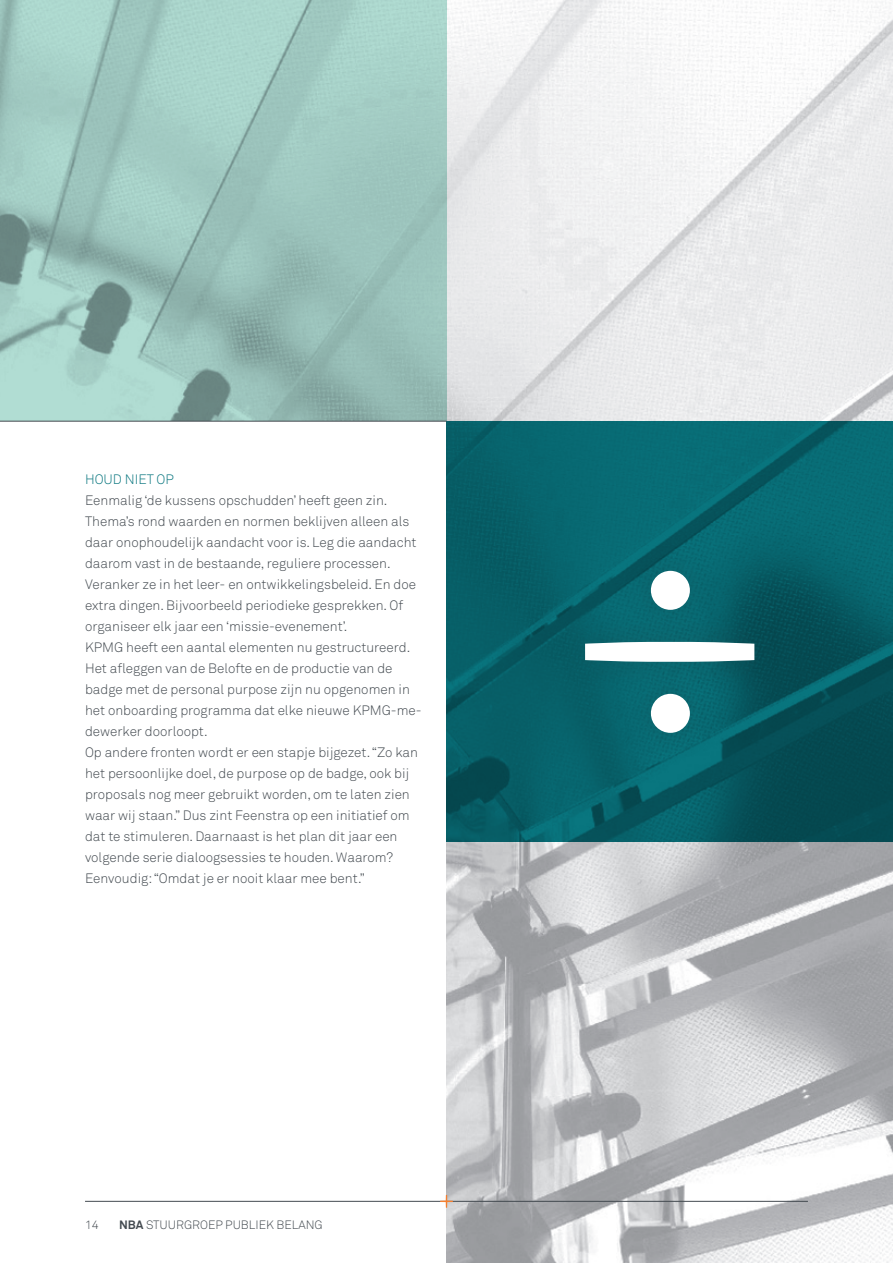
<style>
.page{position:relative;width:893px;height:1263px;background:#fff}
.page>*{position:absolute;margin:0;border:0;box-sizing:border-box;transform-origin:0 0}
.t1{font:13.5px/21px "Akkurat Light Pro";color:#434a50}
.t2{font:13.5px "Akkurat Light Pro";color:#09767f}
.t3{font:12px "Akkurat Light Pro";color:#434a50}
.s1{font-family:"Akkurat Pro";font-weight:700}
</style>
<div class="page">
<img style="left:446px;top:842px;width:447px;height:421px">
<hr style="left:85px;top:1201px;width:723px;height:1px;background:#434a50">
<svg style="left:440px;top:1195px;width:13px;height:13px"></svg>
<img style="left:446px;top:0;width:447px;height:421px">
<svg style="left:0;top:0;width:446px;height:421px;background:#9dc5bd"></svg>
<svg style="left:446px;top:421px;width:447px;height:421px;background:#065e67"></svg>
<div style="left:553px;top:539px;width:234px;height:226px;background:#231f20;opacity:.25"></div>
<svg style="left:585px;top:642px;width:169px;height:20px"></svg>
<div style="left:651px;top:571px;width:39px;height:39px;background:#fff;border-radius:50%"></div>
<div style="left:651px;top:694px;width:39px;height:39px;background:#fff;border-radius:50%"></div>
<hr style="left:0;top:421px;width:446px;height:1px;background:#434a50">
<p class="t2" style="left:85px;top:471px;width:90px">HOUD NIET OP</p>
<p class="t1" style="left:85px;top:490px;width:333px">Eenmalig ‘de kussens opschudden’ heeft geen zin.<br>Thema’s rond waarden en normen beklijven alleen als daar onophoudelijk aandacht voor is. Leg die aandacht daarom vast in de bestaande, reguliere processen.<br>Veranker ze in het leer- en ontwikkelingsbeleid. En doe extra dingen. Bijvoorbeeld periodieke gesprekken. Of organiseer elk jaar een ‘missie-evenement’.</p>
<p class="t1" style="left:85px;top:637px;width:338px">KPMG heeft een aantal elementen nu gestructureerd.<br>Het afleggen van de Belofte en de productie van de badge met de personal purpose zijn nu opgenomen in het onboarding programma dat elke nieuwe KPMG-me&shy;dewerker doorloopt.</p>
<p class="t1" style="left:85px;top:742px;width:334px">Op andere fronten wordt er een stapje bijgezet. “Zo kan het persoonlijke doel, de purpose op de badge, ook bij proposals nog meer gebruikt worden, om te laten zien waar wij staan.” Dus zint Feenstra op een initiatief om dat te stimuleren. Daarnaast is het plan dit jaar een volgende serie dialoogsessies te houden. Waarom?<br>Eenvoudig: “Omdat je er nooit klaar mee bent.”</p>
<p class="t3" style="left:85px;top:1217px;width:15px">14</p>
<p class="t3" style="left:119px;top:1217px;width:205px"><span class="s1">NBA</span> STUURGROEP PUBLIEK BELANG</p>
</div>
